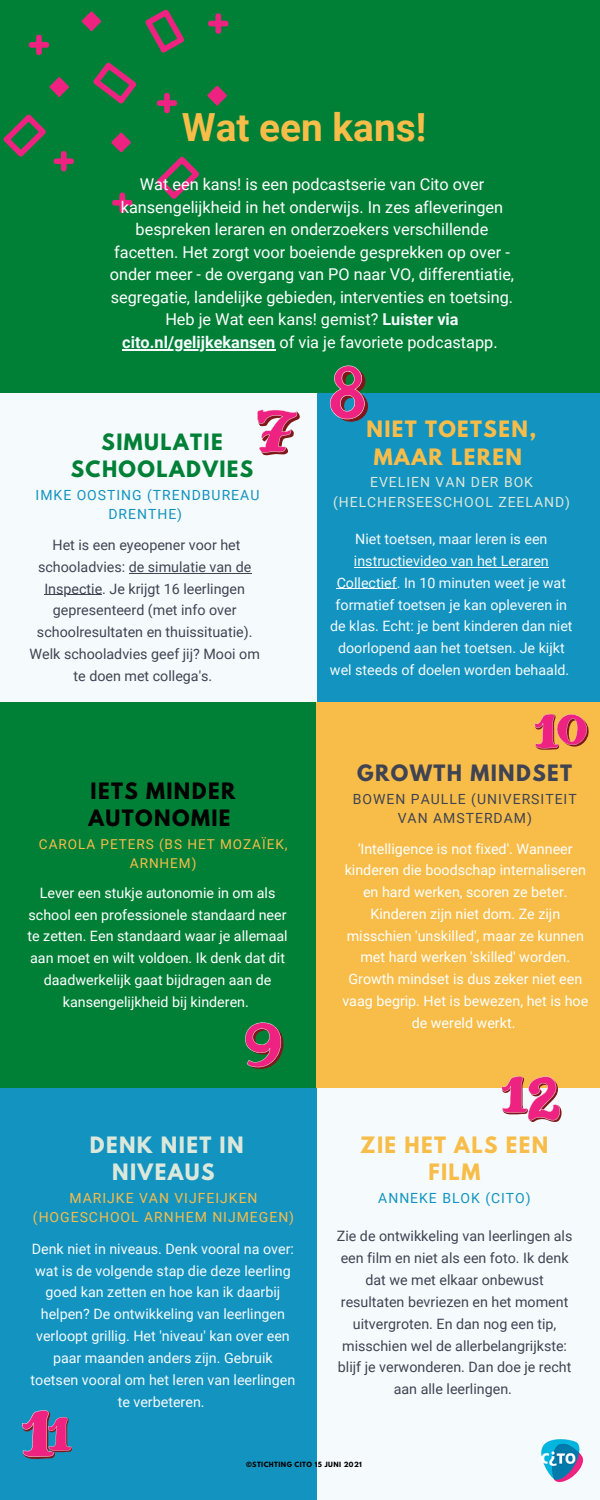
<style>
.page{position:relative;width:600px;height:1500px;background:#008037}
.page>*{position:absolute;margin:0;border:0;box-sizing:border-box;transform-origin:0 0}
.t1{font:700 38.8px "Roboto";color:#f8bd49}
.t2{font:700 20px/27.8px "League Spartan";letter-spacing:.07em;color:#f8bd49;text-align:center}
.t3{font:700 20px/27.8px "League Spartan";letter-spacing:.07em;color:#008037;text-align:center}
.t4{font:700 20px/27.8px "League Spartan";letter-spacing:.07em;color:#000}
.t5{font:700 20px/27.8px "League Spartan";letter-spacing:.07em;color:#dce8dc;text-align:center}
.t6{font:700 20px "League Spartan";letter-spacing:.07em;color:#404352}
.t7{font:16.3px/22.5px "Roboto";color:#fff;text-align:center}
.t8{font:14.3px/21.8px "Roboto";color:#f5fbfd;text-align:center}
.t9{font:14.3px/21.8px "Roboto";color:#fff;text-align:center}
.t10{font:14.3px/21.8px "Roboto";color:#404352;text-align:center}
.t11{font:14px/19.5px "Roboto";letter-spacing:.07em;color:#1393c0;text-align:center}
.t12{font:14px/19.5px "Roboto";letter-spacing:.07em;color:#f8bd49;text-align:center}
.t13{font:14px/19.5px "Roboto";letter-spacing:.07em;color:#dce8dc;text-align:center}
.t14{font:14px/19.5px "Roboto";letter-spacing:.07em;color:#404352;text-align:center}
.t15{font:13.6px/18.8px "Roboto";letter-spacing:.07em;color:#f8bd49;text-align:center}
.t16{font:700 6.4px "League Spartan";letter-spacing:.07em;color:#000}
.s1{font-weight:700;color:#f5fbfd}
</style>
<div class="page">
<div style="left:317px;top:702px;width:283px;height:386px;background:#f8bd49"></div>
<div style="left:0;top:393px;width:316px;height:309px;background:#f5fbfd"></div>
<div style="left:163px;top:1088px;width:437px;height:412px;background:#f5fbfd"></div>
<div style="left:317px;top:393px;width:283px;height:309px;background:#1393c0"></div>
<div style="left:0;top:1088px;width:316px;height:412px;background:#1393c0"></div>
<hr style="left:129px;top:573px;width:122px;height:1px;background:#404352">
<hr style="left:44px;top:594px;width:58px;height:1px;background:#404352">
<svg style="left:28px;top:34px;width:22px;height:21px"></svg>
<svg style="left:156px;top:92px;width:22px;height:22px"></svg>
<svg style="left:53px;top:151px;width:21px;height:21px"></svg>
<svg style="left:112px;top:192px;width:21px;height:21px"></svg>
<svg style="left:208px;top:13px;width:21px;height:21px"></svg>
<svg style="left:93px;top:62px;width:44px;height:42px"></svg>
<svg style="left:157px;top:157px;width:42px;height:42px"></svg>
<svg style="left:4px;top:114px;width:42px;height:43px"></svg>
<svg style="left:145px;top:10px;width:39px;height:43px"></svg>
<svg style="left:49px;top:77px;width:20px;height:20px"></svg>
<svg style="left:207px;top:86px;width:20px;height:20px"></svg>
<svg style="left:111px;top:133px;width:20px;height:20px"></svg>
<svg style="left:82px;top:11px;width:19px;height:20px"></svg>
<hr style="left:122px;top:349px;width:153px;height:2px;background:#f5fbfd">
<img style="left:541px;top:1439px;width:43px;height:43px">
<svg style="left:257px;top:410px;width:43px;height:45px"></svg>
<svg style="left:330px;top:365px;width:38px;height:57px"></svg>
<hr style="left:354px;top:567px;width:195px;height:1px;background:#f5fbfd">
<hr style="left:337px;top:589px;width:60px;height:1px;background:#f5fbfd">
<svg style="left:245px;top:1022px;width:38px;height:47px"></svg>
<svg style="left:535px;top:714px;width:54px;height:36px"></svg>
<svg style="left:22px;top:1410px;width:50px;height:49px"></svg>
<svg style="left:502px;top:1076px;width:60px;height:46px"></svg>
<p class="t1" style="left:182px;top:105px;width:246px">Wat een kans!</p>
<p class="t7" style="left:110px;top:173px;width:406px">Wat een kans! is een podcastserie van Cito over kansengelijkheid in het onderwijs. In zes afleveringen bespreken leraren en onderzoekers verschillende facetten. Het zorgt voor boeiende gesprekken op over - onder meer - de overgang van PO naar VO, differentiatie, segregatie, landelijke gebieden, interventies en toetsing.<br>Heb je Wat een kans! gemist? <span class="s1">Luister via cito.nl/gelijkekansen</span> of via je favoriete podcastapp.</p>
<p class="t3" style="left:71px;top:430px;width:184px">SIMULATIE<br>SCHOOLADVIES</p>
<p class="t11" style="left:36px;top:485px;width:225px">IMKE OOSTING (TRENDBUREAU<br>DRENTHE)</p>
<p class="t10" style="left:30px;top:534px;width:232px">Het is een eyeopener voor het schooladvies: de simulatie van de<br>Inspectie. Je krijgt 16 leerlingen gepresenteerd (met info over schoolresultaten en thuissituatie).<br>Welk schooladvies geef jij? Mooi om te doen met collega's.</p>
<p class="t4" style="left:89px;top:779px;width:148px">IETS MINDER<br>AUTONOMIE</p>
<p class="t15" style="left:39px;top:835px;width:250px">CAROLA PETERS (BS HET MOZAÏEK,<br>ARNHEM)</p>
<p class="t9" style="left:27px;top:882px;width:262px">Lever een stukje autonomie in om als school een professionele standaard neer te zetten. Een standaard waar je allemaal aan moet en wilt voldoen. Ik denk dat dit daadwerkelijk gaat bijdragen aan de kansengelijkheid bij kinderen.</p>
<p class="t2" style="left:366px;top:418px;width:171px">NIET TOETSEN,<br>MAAR LEREN</p>
<p class="t13" style="left:333px;top:473px;width:239px">EVELIEN VAN DER BOK (HELCHERSEESCHOOL ZEELAND)</p>
<p class="t8" style="left:330px;top:529px;width:244px">Niet toetsen, maar leren is een instructievideo van het Leraren Collectief. In 10 minuten weet je wat formatief toetsen je kan opleveren in de klas. Echt: je bent kinderen dan niet doorlopend aan het toetsen. Je kijkt wel steeds of doelen worden behaald.</p>
<p class="t6" style="left:357px;top:763px;width:216px">GROWTH MINDSET</p>
<p class="t14" style="left:353px;top:789px;width:225px">BOWEN PAULLE (UNIVERSITEIT<br>VAN AMSTERDAM)</p>
<p class="t9" style="left:342px;top:838px;width:247px">'Intelligence is not fixed'. Wanneer kinderen die boodschap internaliseren en hard werken, scoren ze beter.<br>Kinderen zijn niet dom. Ze zijn misschien 'unskilled', maar ze kunnen met hard werken 'skilled' worden.<br>Growth mindset is dus zeker niet een vaag begrip. Het is bewezen, het is hoe de wereld werkt.</p>
<p class="t5" style="left:90px;top:1133px;width:155px">DENK NIET IN<br>NIVEAUS</p>
<p class="t12" style="left:33px;top:1188px;width:263px">MARIJKE VAN VIJFEIJKEN (HOGESCHOOL ARNHEM NIJMEGEN)</p>
<p class="t8" style="left:31px;top:1238px;width:266px">Denk niet in niveaus. Denk vooral na over: wat is de volgende stap die deze leerling goed kan zetten en hoe kan ik daarbij helpen? De ontwikkeling van leerlingen verloopt grillig. Het 'niveau' kan over een paar maanden anders zijn. Gebruik toetsen vooral om het leren van leerlingen te verbeteren.</p>
<p class="t2" style="left:360px;top:1133px;width:189px">ZIE HET ALS EEN<br>FILM</p>
<p class="t11" style="left:378px;top:1188px;width:154px">ANNEKE BLOK (CITO)</p>
<p class="t10" style="left:337px;top:1226px;width:237px">Zie de ontwikkeling van leerlingen als een film en niet als een foto. Ik denk dat we met elkaar onbewust resultaten bevriezen en het moment uitvergroten. En dan nog een tip, misschien wel de allerbelangrijkste: blijf je verwonderen. Dan doe je recht aan alle leerlingen.</p>
<p class="t16" style="left:246px;top:1462px;width:117px">©STICHTING CITO 15 JUNI 2021</p>
</div>
